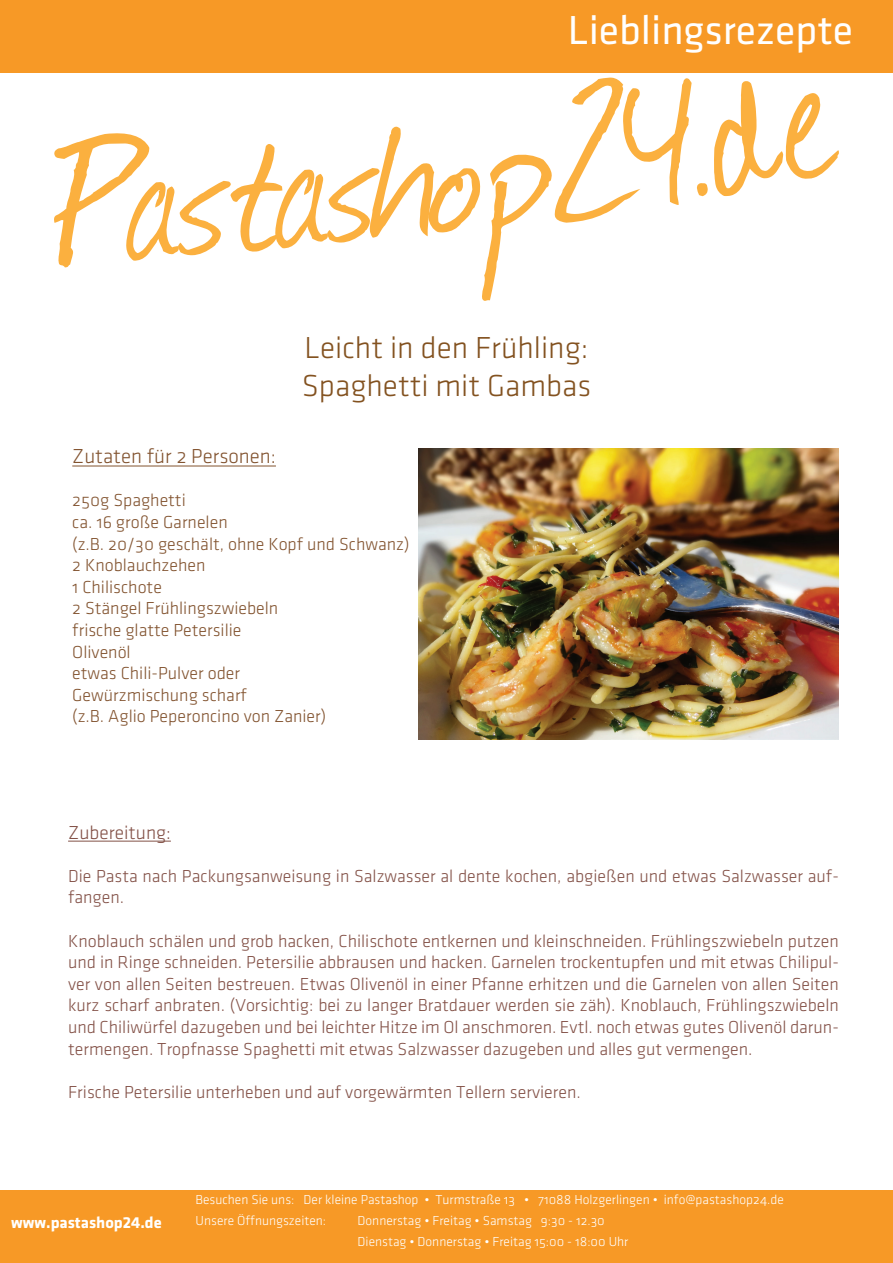
<style>
.page{position:relative;width:893px;height:1263px;background:#fff}
.page>*{position:absolute;margin:0;border:0;box-sizing:border-box;transform-origin:0 0}
.t1{font:42px "Klavika Regular OSF";color:#fff}
.t2{font:31.5px "Klavika Light OSF";color:#835220}
.t3{font:21px "Klavika Light OSF";color:#82532f}
.t4{font:19.5px "Klavika Light OSF";color:#835147}
.t5{font:18px/21.6px "Klavika Light OSF";color:#835147}
.t6{font:18px/21.6px "Klavika Light OSF";color:#82532f}
.t7{font:700 16.5px "Klavika";color:#fff}
.t8{font:13.5px "Klavika Light OSF";color:#fff}
</style>
<div class="page">
<svg style="left:54px;top:78px;width:654px;height:223px"></svg>
<svg style="left:714px;top:81px;width:125px;height:115px"></svg>
<div style="left:0;top:0;width:893px;height:72px;background:#f79926"></div>
<div style="left:0;top:1190px;width:893px;height:73px;background:#f79926"></div>
<hr style="left:72px;top:466px;width:204px;height:1px;background:#82532f">
<hr style="left:68px;top:841px;width:103px;height:1px;background:#835147">
<img style="left:419px;top:449px;width:420px;height:290px">
<p class="t1" style="left:568px;top:9px;width:287px">Lieblingsrezepte</p>
<p class="t2" style="left:305px;top:331px;width:285px">Leicht in den Frühling:</p>
<p class="t2" style="left:302px;top:369px;width:291px">Spaghetti mit Gambas</p>
<p class="t3" style="left:72px;top:445px;width:205px">Zutaten für 2 Personen:</p>
<p class="t6" style="left:72px;top:490px;width:115px">250g Spaghetti</p>
<p class="t6" style="left:72px;top:511px;width:339px">ca. 16 große Garnelen<br>(z.B. 20/30 geschält, ohne Kopf und Schwanz)</p>
<p class="t6" style="left:72px;top:555px;width:135px">2 Knoblauchzehen</p>
<p class="t6" style="left:72px;top:576px;width:91px">1 Chilischote</p>
<p class="t6" style="left:72px;top:598px;width:208px">2 Stängel Frühlingszwiebeln</p>
<p class="t6" style="left:72px;top:619px;width:171px">frische glatte Petersilie</p>
<p class="t6" style="left:72px;top:641px;width:60px">Olivenöl</p>
<p class="t6" style="left:72px;top:663px;width:169px">etwas Chili-Pulver oder</p>
<p class="t6" style="left:72px;top:684px;width:255px">Gewürzmischung scharf<br>(z.B. Aglio Peperoncino von Zanier)</p>
<p class="t4" style="left:68px;top:822px;width:104px">Zubereitung:</p>
<p class="t5" style="left:68px;top:865px;width:772px">Die Pasta nach Packungsanweisung in Salzwasser al dente kochen, abgießen und etwas Salzwasser auf&shy;fangen.</p>
<p class="t5" style="left:68px;top:930px;width:772px;text-align:justify">Knoblauch schälen und grob hacken, Chilischote entkernen und kleinschneiden. Frühlingszwiebeln putzen und in Ringe schneiden. Petersilie abbrausen und hacken. Garnelen trockentupfen und mit etwas Chilipul&shy;ver von allen Seiten bestreuen. Etwas Olivenöl in einer Pfanne erhitzen und die Garnelen von allen Seiten kurz scharf anbraten. (Vorsichtig: bei zu langer Bratdauer werden sie zäh). Knoblauch, Frühlingszwiebeln und Chiliwürfel dazugeben und bei leichter Hitze im Ol anschmoren. Evtl. noch etwas gutes Olivenöl darun&shy;termengen. Tropfnasse Spaghetti mit etwas Salzwasser dazugeben und alles gut vermengen.</p>
<p class="t5" style="left:68px;top:1081px;width:514px">Frische Petersilie unterheben und auf vorgewärmten Tellern servieren.</p>
<p class="t7" style="left:11px;top:1214px;width:152px">www.pastashop24.de</p>
<p class="t8" style="left:196px;top:1193px;width:590px">Besuchen Sie uns: Der kleine Pastashop • Turmstraße 13 • 71088 Holzgerlingen • info@pastashop24.de</p>
<p class="t8" style="left:196px;top:1214px;width:132px">Unsere Öffnungszeiten:</p>
<p class="t8" style="left:358px;top:1214px;width:249px">Donnerstag • Freitag • Samstag 9:30 - 12.30</p>
<p class="t8" style="left:358px;top:1235px;width:272px">Dienstag • Donnerstag • Freitag 15:00 - 18:00 Uhr</p>
</div>
